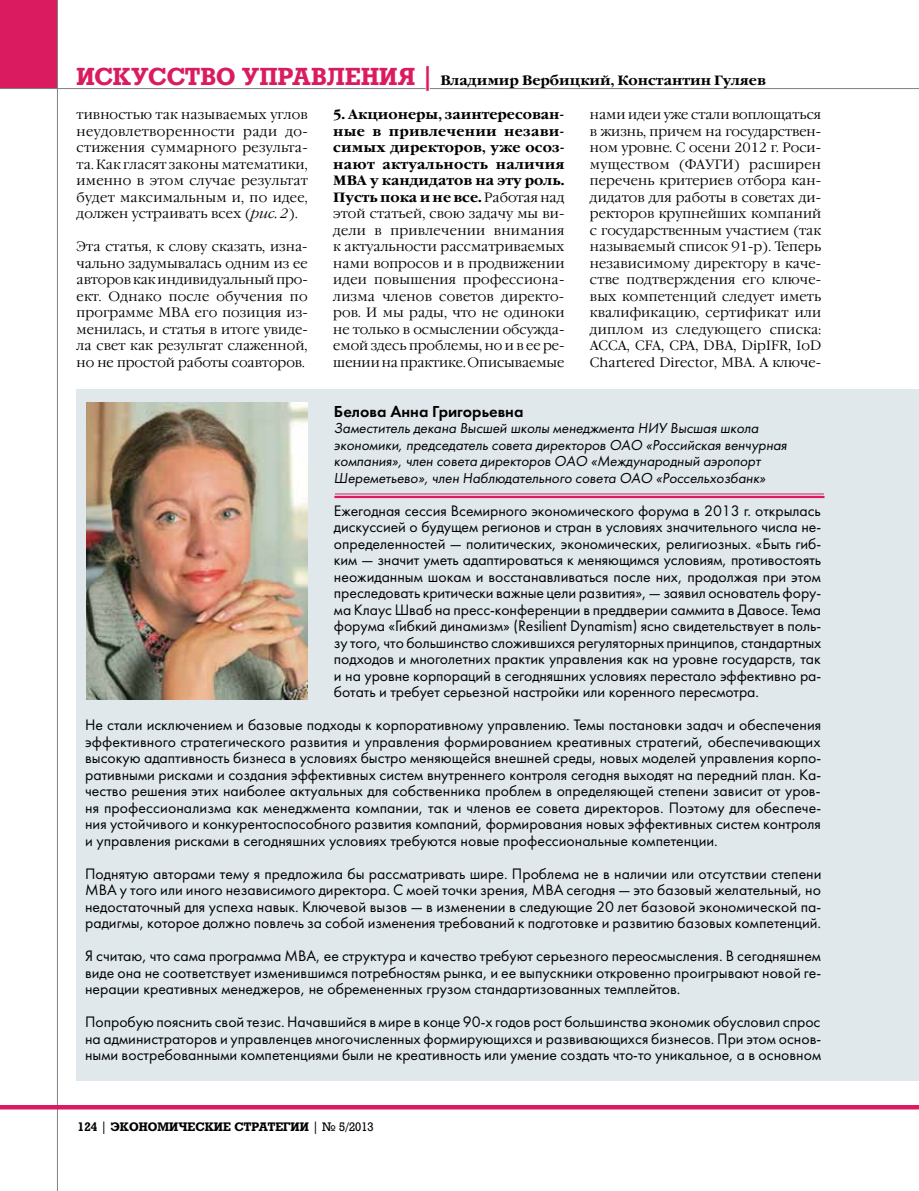
<style>
.page{position:relative;width:919px;height:1191px;background:#fff}
.page>*{position:absolute;margin:0;border:0;box-sizing:border-box;transform-origin:0 0}
.t1{font:700 24px "Rodeo";letter-spacing:.01em;color:#da1b60}
.t2{font:16.5px "Futura Demi C";color:#000}
.t3{font:15.75px/16.5px "Futura Book C";color:#000;text-align:justify}
.t4{font:italic 15px/16.5px "Futura Book C";letter-spacing:-.005em;color:#000}
.t5{font:300 13.5px/16.5px "Garamond C";letter-spacing:.005em;color:#000;text-align:justify}
.t6{font:700 13.5px "Garamond C";color:#000}
.t7{font:700 12px "Rodeo";color:#000}
.s1{font-family:"Rodeo";font-size:24px;color:#da1b60}
.s2{font-style:italic}
.s3{font-weight:700}
.s4{font-weight:400}
</style>
<div class="page">
<div style="left:0;top:0;width:58px;height:89px;background:#da1b60"></div>
<hr style="left:57px;top:0;width:1px;height:1191px;background:#808285">
<hr style="left:0;top:88px;width:918px;height:1px;background:#808285">
<hr style="left:0;top:1105px;width:918px;height:4px;background:#da1b60">
<div style="left:77px;top:389px;width:841px;height:691px;background:#e0e8ec"></div>
<img style="left:86px;top:403px;width:222px;height:296px">
<hr style="left:335px;top:493px;width:488px;height:1px;background:#da1b60">
<hr style="left:335px;top:496px;width:488px;height:2px;background:#da1b60">
<h1 class="t1" style="left:77px;top:62px;width:37px">Искусство</h1>
<h1 class="t1" style="left:242px;top:62px;width:53px">управ</h1>
<h1 class="t1" style="left:327px;top:62px;width:37px">лени</h1>
<p class="t6" style="left:398px;top:73px;width:369px"><span class="s1">я |</span> Владимир Вербицкий, Константин Гуляев</p>
<p class="t5" style="left:77px;top:107px;width:233px">тивностью так называемых углов неудовлетворенности ради до&shy;стижения суммарного результа&shy;та. Как гласят законы математики, именно в этом случае результат будет максимальным и, по идее, должен устраивать всех (<span class="s2">рис. 2</span>).</p>
<p class="t5" style="left:77px;top:239px;width:233px">Эта статья, к слову сказать, изна&shy;чально задумывалась одним из ее авторов как индивидуальный про&shy;ект. Однако после обучения по программе МВА его позиция из&shy;менилась, и статья в итоге увиде&shy;ла свет как результат слаженной, но не простой работы соавторов.</p>
<p class="t5" style="left:333px;top:107px;width:233px"><span class="s3">5. Акционеры, заинтересован&shy;ные в привлечении незави&shy;симых директоров, уже осоз&shy;нают актуальность наличия МВА у кандидатов на эту роль.<br>Пусть пока и не все.</span> Работая над этой статьей, свою задачу мы ви&shy;дели в привлечении внимания к актуальности рассматриваемых нами вопросов и в продвижении идеи повышения профессиона&shy;лизма членов советов директо&shy;ров. И мы рады, что не одиноки не только в осмыслении обсужда&shy;емой здесь проблемы, но и в ее ре&shy;шении на практике. Описываемые</p>
<p class="t5" style="left:590px;top:107px;width:233px">нами идеи уже стали воплощаться в жизнь, причем на государствен&shy;ном уровне. С осени 2012 г. Роси&shy;муществом (ФАУГИ) расширен перечень критериев отбора кан&shy;дидатов для работы в советах ди&shy;ректоров крупнейших компаний с государственным участием (так называемый список 91-р). Теперь независимому директору в каче&shy;стве подтверждения его ключе&shy;вых компетенций следует иметь квалификацию, сертификат или диплом из следующего списка:<br>ACCA, CFA, CPA, DBA, DipIFR, IoD Chartered Director, MBA. А ключе-</p>
<p class="t2" style="left:334px;top:401px;width:191px">Белова Анна Григорьевна</p>
<p class="t4" style="left:334px;top:420px;width:454px">Заместитель декана Высшей школы менеджмента НИУ Высшая школа экономики, председатель совета директоров ОАО «Российская венчурная компания», член совета директоров ОАО «Международный аэропорт Шереметьево», член Наблюдательного совета ОАО «Россельхозбанк»</p>
<p class="t3" style="left:334px;top:502px;width:489px">Ежегодная сессия Всемирного экономического форума в 2013 г. открылась дискуссией о будущем регионов и стран в условиях значительного числа не&shy;определенностей — политических, экономических, религиозных. «Быть гиб&shy;ким — значит уметь адаптироваться к меняющимся условиям, противостоять неожиданным шокам и восстанавливаться после них, продолжая при этом преследовать критически важные цели развития», — заявил основатель фору&shy;ма Клаус Шваб на пресс-конференции в преддверии саммита в Давосе. Тема форума «Гибкий динамизм» (Resilient Dynamism) ясно свидетельствует в поль&shy;зу того, что большинство сложившихся регуляторных принципов, стандартных подходов и многолетних практик управления как на уровне государств, так и на уровне корпораций в сегодняшних условиях перестало эффективно ра&shy;ботать и требует серьезной настройки или коренного пересмотра.</p>
<p class="t3" style="left:85px;top:717px;width:737px">Не стали исключением и базовые подходы к корпоративному управлению. Темы постановки задач и обеспечения эффективного стратегического развития и управления формированием креативных стратегий, обеспечивающих высокую адаптивность бизнеса в условиях быстро меняющейся внешней среды, новых моделей управления корпо&shy;ративными рисками и создания эффективных систем внутреннего контроля сегодня выходят на передний план. Ка&shy;чество решения этих наиболее актуальных для собственника проблем в определяющей степени зависит от уров&shy;ня профессионализма как менеджмента компании, так и членов ее совета директоров. Поэтому для обеспече&shy;ния устойчивого и конкурентоспособного развития компаний, формирования новых эффективных систем контроля и управления рисками в сегодняшних условиях требуются новые профессиональные компетенции.</p>
<p class="t3" style="left:85px;top:865px;width:738px">Поднятую авторами тему я предложила бы рассматривать шире. Проблема не в наличии или отсутствии степени МВА у того или иного независимого директора. С моей точки зрения, МВА сегодня — это базовый желательный, но недостаточный для успеха навык. Ключевой вызов — в изменении в следующие 20 лет базовой экономической па&shy;радигмы, которое должно повлечь за собой изменения требований к подготовке и развитию базовых компетенций.</p>
<p class="t3" style="left:85px;top:948px;width:737px">Я считаю, что сама программа МВА, ее структура и качество требуют серьезного переосмысления. В сегодняшнем виде она не соответствует изменившимся потребностям рынка, и ее выпускники откровенно проигрывают новой ге&shy;нерации креативных менеджеров, не обремененных грузом стандартизованных темплейтов.</p>
<p class="t3" style="left:85px;top:1014px;width:737px">Попробую пояснить свой тезис. Начавшийся в мире в конце 90-х годов рост большинства экономик обусловил спрос на администраторов и управленцев многочисленных формирующихся и развивающихся бизнесов. При этом основ&shy;ными востребованными компетенциями были не креативность или умение создать что-то уникальное, а в основном</p>
<p class="t7" style="left:78px;top:1119px;width:297px">124 <span class="s4">|</span> ЭКОНОМИЧЕСКИЕ СТРАТЕГИИ <span class="s4">| № 5/2013</span></p>
</div>
